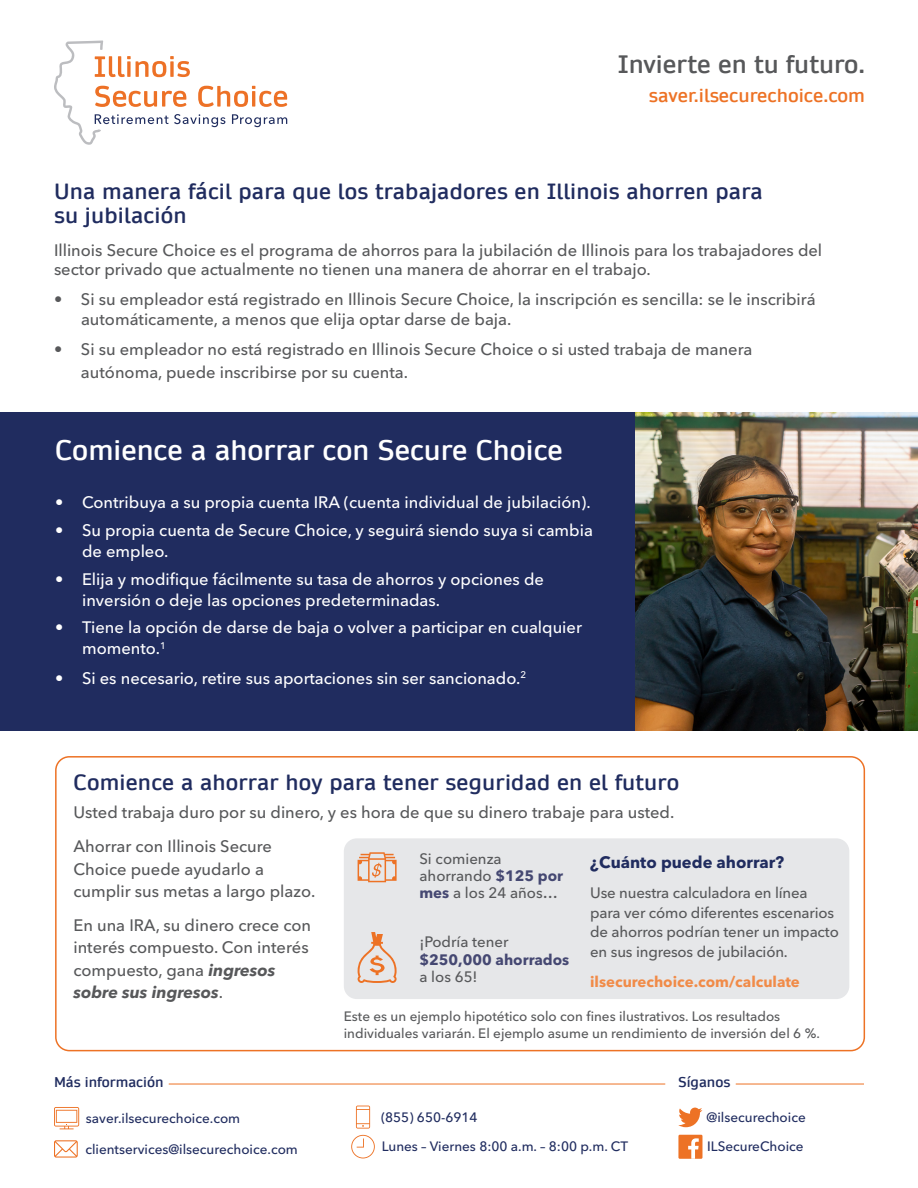
<style>
.page{position:relative;width:918px;height:1188px;background:#fff}
.page>*{position:absolute;margin:0;border:0;box-sizing:border-box;transform-origin:0 0}
.t1{font:600 27px "Daytona Pro";color:#fff}
.t2{font:600 24px "Daytona Pro";color:#57585a}
.Sub-Subhead{font:600 21px/24px "Daytona Pro";letter-spacing:.01em;color:#202c5f}
.t3{font:600 18px "Daytona Pro";color:#ed7225}
.Body{font:500 16.5px/22.5px "Avenir Next Cyr";color:#57585a}
.t4{font:500 16.5px/21px "Avenir Next Cyr";color:#fff}
.Body-2{font:700 16.5px "Avenir Next Cyr";color:#202c5f}
.Body-3{font:500 15px/17.2px "Avenir Next Cyr";letter-spacing:-.01em;color:#57585a}
.Body-4{font:700 15px "Avenir Next Cyr";color:#f18b48}
.Body-5{font:500 13.5px "Avenir Next Cyr";color:#202c5f}
.Body-6{font:500 13.5px/16.5px "Avenir Next Cyr";color:#57585a}
.Body-7{font:600 13.5px "Daytona Pro";color:#202c5f}
.s1{font-weight:700;font-style:italic}
.s2{font-weight:700;color:#454872}
</style>
<div class="page">
<img style="left:634px;top:412px;width:284px;height:319px">
<div style="left:0;top:412px;width:634px;height:319px;background:#202c5f"></div>
<div style="left:344px;top:838px;width:505px;height:161px;background:#e6e7e9;border-radius:13px"></div>
<svg style="left:358px;top:852px;width:39px;height:30px"></svg>
<svg style="left:358px;top:932px;width:39px;height:51px"></svg>
<div style="left:55px;top:756px;width:810px;height:295px;border:2px solid #ed7225;border-radius:14px"></div>
<svg style="left:351px;top:1135px;width:24px;height:23px"></svg>
<svg style="left:356px;top:1106px;width:14px;height:23px"></svg>
<svg style="left:54px;top:1107px;width:25px;height:22px"></svg>
<svg style="left:54px;top:1140px;width:24px;height:18px"></svg>
<div style="left:678px;top:1135px;width:24px;height:24px;background:#ed7225"></div>
<svg style="left:688px;top:1138px;width:11px;height:21px"></svg>
<svg style="left:678px;top:1108px;width:24px;height:19px"></svg>
<hr style="left:169px;top:1084px;width:496px;height:1px;background:#ed7225">
<hr style="left:736px;top:1084px;width:128px;height:1px;background:#ed7225">
<svg style="left:54px;top:40px;width:233px;height:105px"></svg>
<p class="t2" style="left:618px;top:49px;width:249px">Invierte en tu futuro.</p>
<p class="t3" style="left:649px;top:83px;width:218px">saver.ilsecurechoice.com</p>
<p class="Sub-Subhead" style="left:54px;top:179px;width:710px">Una manera fácil para que los trabajadores en Illinois ahorren para su jubilación</p>
<p class="Body" style="left:54px;top:240px;width:770px;line-height:19.5px">Illinois Secure Choice es el programa de ahorros para la jubilación de Illinois para los trabajadores del sector privado que actualmente no tienen una manera de ahorrar en el trabajo.</p>
<p class="Body" style="left:81px;top:290px;width:736px;line-height:19.5px;text-indent:-27px">• Si su empleador está registrado en Illinois Secure Choice, la inscripción es sencilla: se le inscribirá automáticamente, a menos que elija optar darse de baja.</p>
<p class="Body" style="left:81px;top:338px;width:673px;text-indent:-27px">• Si su empleador no está registrado en Illinois Secure Choice o si usted trabaja de manera autónoma, puede inscribirse por su cuenta.</p>
<p class="t1" style="left:55px;top:432px;width:509px">Comience a ahorrar con Secure Choice</p>
<p class="t4" style="left:55px;top:492px;width:537px">• Contribuya a su propia cuenta IRA (cuenta individual de jubilación).</p>
<p class="t4" style="left:82px;top:519px;width:512px;text-indent:-27px">• Su propia cuenta de Secure Choice, y seguirá siendo suya si cambia de empleo.</p>
<p class="t4" style="left:82px;top:568px;width:463px;text-indent:-27px">• Elija y modifique fácilmente su tasa de ahorros y opciones de inversión o deje las opciones predeterminadas.</p>
<p class="t4" style="left:82px;top:617px;width:501px;text-indent:-27px">• Tiene la opción de darse de baja o volver a participar en cualquier momento.<sup>1</sup></p>
<p class="t4" style="left:55px;top:667px;width:473px">• Si es necesario, retire sus aportaciones sin ser sancionado.<sup>2</sup></p>
<p class="Sub-Subhead" style="left:73px;top:770px;width:607px">Comience a ahorrar hoy para tener seguridad en el futuro</p>
<p class="Body" style="left:73px;top:801px;width:602px">Usted trabaja duro por su dinero, y es hora de que su dinero trabaje para usted.</p>
<p class="Body" style="left:73px;top:835px;width:243px">Ahorrar con Illinois Secure<br>Choice puede ayudarlo a cumplir sus metas a largo plazo.</p>
<p class="Body" style="left:73px;top:914px;width:239px">En una IRA, su dinero crece con interés compuesto. Con interés compuesto, gana <span class="s1">ingresos sobre sus ingresos</span>.</p>
<p class="Body-6" style="left:344px;top:1008px;width:478px">Este es un ejemplo hipotético solo con fines ilustrativos. Los resultados individuales variarán. El ejemplo asume un rendimiento de inversión del 6 %.</p>
<p class="Body-3" style="left:419px;top:850px;width:145px">Si comienza ahorrando <span class="s2">$125 por mes</span> a los 24 años…</p>
<p class="Body-3" style="left:419px;top:934px;width:151px">¡Podría tener <span class="s2">$250,000 ahorrados </span>a los 65!</p>
<p class="Body-2" style="left:590px;top:852px;width:196px">¿Cuánto puede ahorrar?</p>
<p class="Body-3" style="left:590px;top:883px;width:250px;line-height:19.5px">Use nuestra calculadora en línea para ver cómo diferentes escenarios de ahorros podrían tener un impacto en sus ingresos de jubilación.</p>
<p class="Body-4" style="left:590px;top:972px;width:211px">ilsecurechoice.com/calculate</p>
<p class="Body-7" style="left:54px;top:1073px;width:111px">Más información</p>
<p class="Body-7" style="left:678px;top:1073px;width:54px">Síganos</p>
<p class="Body-5" style="left:86px;top:1110px;width:156px">saver.ilsecurechoice.com</p>
<p class="Body-5" style="left:85px;top:1141px;width:214px">clientservices@ilsecurechoice.com</p>
<p class="Body-5" style="left:381px;top:1109px;width:98px">(855) 650-6914</p>
<p class="Body-5" style="left:707px;top:1109px;width:101px">@ilsecurechoice</p>
<p class="Body-5" style="left:382px;top:1139px;width:248px">Lunes – Viernes 8:00 a.m. – 8:00 p.m. CT</p>
<p class="Body-5" style="left:707px;top:1139px;width:98px">ILSecureChoice</p>
</div>
